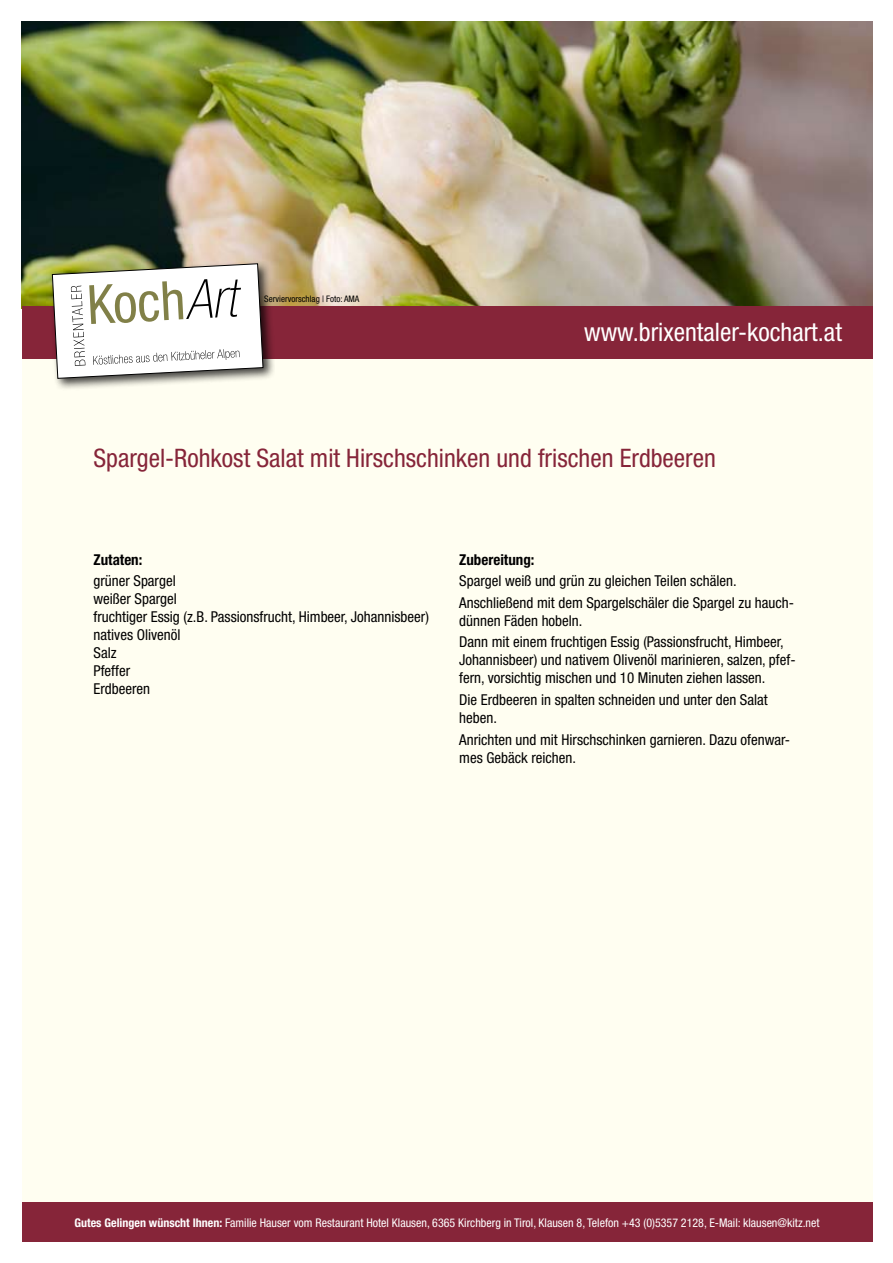
<style>
.page{position:relative;width:893px;height:1263px;background:#fff}
.page>*{position:absolute;margin:0;border:0;box-sizing:border-box;transform-origin:0 0}
.t1{font:condensed 25.5px "Helvetica Neue LT";color:#862539}
.t2{font:condensed 25.5px "Helvetica Neue LT";color:#fff}
.t3{font:condensed 15px/18px "Helvetica Neue LT";color:#000}
.t4{font:700 condensed 15px "Helvetica Neue LT";color:#000}
.t5{font:condensed 12px "Helvetica Neue LT";color:#fff}
.t6{font:condensed 9px "Helvetica Neue LT";color:#000}
.s1{font-weight:700}
</style>
<div class="page">
<div style="left:22px;top:21px;width:850px;height:1221px;background:#fffef1"></div>
<img style="left:22px;top:21px;width:850px;height:285px">
<div style="left:22px;top:306px;width:850px;height:52px;background:#862539"></div>
<div style="left:49px;top:260px;width:226px;height:131px;background:#000;opacity:.75"></div>
<svg style="left:52px;top:263px;width:211px;height:116px"></svg>
<div style="left:22px;top:1202px;width:850px;height:40px;background:#862539"></div>
<p class="t6" style="left:264px;top:293px;width:97px">Serviervorschlag | Foto: AMA</p>
<h1 class="t2" style="left:584px;top:317px;width:259px">www.brixentaler-kochart.at</h1>
<h1 class="t1" style="left:94px;top:443px;width:624px">Spargel-Rohkost Salat mit Hirschschinken und frischen Erdbeeren</h1>
<p class="t4" style="left:94px;top:550px;width:50px">Zutaten:</p>
<p class="t3" style="left:94px;top:572px;width:337px">grüner Spargel<br>weißer Spargel<br>fruchtiger Essig (z.B. Passionsfrucht, Himbeer, Johannisbeer) natives Olivenöl<br>Salz<br>Pfeffer<br>Erdbeeren</p>
<p class="t4" style="left:459px;top:550px;width:77px">Zubereitung:</p>
<p class="t3" style="left:459px;top:570px;width:336px;line-height:21.6px">Spargel weiß und grün zu gleichen Teilen schälen.<br>Anschließend mit dem Spargelschäler die Spargel zu hauch-</p>
<p class="t3" style="left:459px;top:610px;width:326px;line-height:21.6px">dünnen Fäden hobeln.<br>Dann mit einem fruchtigen Essig (Passionsfrucht, Himbeer,</p>
<p class="t3" style="left:459px;top:651px;width:338px">Johannisbeer) und nativem Olivenöl marinieren, salzen, pfef&shy;fern, vorsichtig mischen und 10 Minuten ziehen lassen.</p>
<p class="t3" style="left:459px;top:691px;width:310px">Die Erdbeeren in spalten schneiden und unter den Salat heben.</p>
<p class="t3" style="left:459px;top:730px;width:332px">Anrichten und mit Hirschschinken garnieren. Dazu ofenwar&shy;mes Gebäck reichen.</p>
<p class="t5" style="left:75px;top:1215px;width:746px"><span class="s1">Gutes Gelingen wünscht Ihnen:</span> Familie Hauser vom Restaurant Hotel Klausen, 6365 Kirchberg in Tirol, Klausen 8, Telefon +43 (0)5357 2128, E-Mail: klausen@kitz.net</p>
</div>
